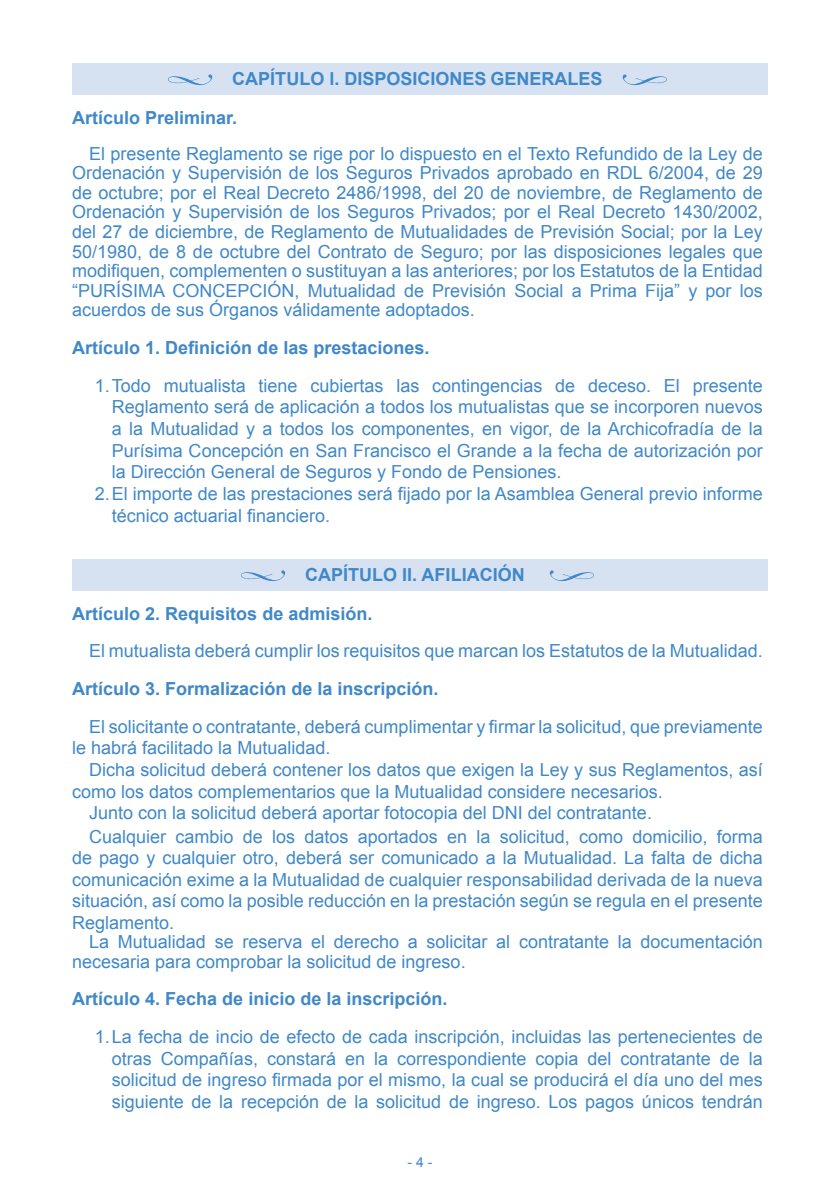
<style>
.page{position:relative;width:840px;height:1191px;background:#fff}
.page>*{position:absolute;margin:0;border:0;box-sizing:border-box;transform-origin:0 0}
.t1{font:18px/19.6px "Arial";color:#4088c8;text-align:justify}
.t2{font:700 18px/38.6px "Arial";color:#4088c8}
.t3{font:14px "Arial";color:#4088c8}
</style>
<div class="page">
<div style="left:72px;top:63px;width:695px;height:32px;background:#d6e2f2"></div>
<div style="left:72px;top:559px;width:695px;height:31px;background:#d6e2f2"></div>
<svg style="left:168px;top:74px;width:45px;height:12px"></svg>
<svg style="left:622px;top:74px;width:45px;height:12px"></svg>
<svg style="left:240px;top:570px;width:46px;height:11px"></svg>
<svg style="left:549px;top:570px;width:45px;height:11px"></svg>
<p class="t2" style="left:72px;top:60px;width:531px;text-indent:160px">CAPÍTULO l. DISPOSICIONES GENERALES<br>Artículo Preliminar.</p>
<p class="t1" style="left:72px;top:144px;width:691px;text-indent:17px">El presente Reglamento se rige por lo dispuesto en el Texto Refundido de la Ley de Ordenación y Supervisión de los Seguros Privados aprobado en RDL 6/2004, de 29 de octubre; por el Real Decreto 2486/1998, del 20 de noviembre, de Reglamento de Ordenación y Supervisión de los Seguros Privados; por el Real Decreto 1430/2002, del 27 de diciembre, de Reglamento de Mutualidades de Previsión Social; por la Ley 50/1980, de 8 de octubre del Contrato de Seguro; por las disposiciones legales que modifiquen, complementen o sustituyan a las anteriores; por los Estatutos de la Entidad “PURÍSIMA CONCEPCIÓN, Mutualidad de Previsión Social a Prima Fija” y por los acuerdos de sus Órganos válidamente adoptados.</p>
<p class="t2" style="left:72px;top:329px;width:359px">Artículo 1. Definición de las prestaciones.</p>
<p class="t1" style="left:95px;top:376px;width:669px">1.Todo mutualista tiene cubiertas las contingencias de deceso. El presente</p>
<p class="t1" style="left:112px;top:397px;width:652px">Reglamento será de aplicación a todos los mutualistas que se incorporen nuevos</p>
<p class="t1" style="left:112px;top:419px;width:652px">a la Mutualidad y a todos los componentes, en vigor, de la Archicofradía de la</p>
<p class="t1" style="left:112px;top:440px;width:652px">Purísima Concepción en San Francisco el Grande a la fecha de autorización por</p>
<p class="t1" style="left:112px;top:462px;width:451px">la Dirección General de Seguros y Fondo de Pensiones.</p>
<p class="t1" style="left:95px;top:484px;width:669px">2.El importe de las prestaciones será fijado por la Asamblea General previo informe</p>
<p class="t1" style="left:112px;top:505px;width:220px">técnico actuarial financiero.</p>
<p class="t2" style="left:72px;top:556px;width:454px;text-indent:233px">CAPÍTULO II. AFILIACIÓN<br>Artículo 2. Requisitos de admisión.</p>
<p class="t1" style="left:89px;top:641px;width:674px">El mutualista deberá cumplir los requisitos que marcan los Estatutos de la Mutualidad.</p>
<p class="t2" style="left:72px;top:670px;width:368px">Artículo 3. Formalización de la inscripción.</p>
<p class="t1" style="left:72px;top:716px;width:691px;line-height:21.6px;text-indent:17px">El solicitante o contratante, deberá cumplimentar y firmar la solicitud, que previamente le habrá facilitado la Mutualidad.</p>
<p class="t1" style="left:89px;top:760px;width:674px">Dicha solicitud deberá contener los datos que exigen la Ley y sus Reglamentos, así</p>
<p class="t1" style="left:72px;top:781px;width:592px">como los datos complementarios que la Mutualidad considere necesarios.</p>
<p class="t1" style="left:89px;top:803px;width:564px">Junto con la solicitud deberá aportar fotocopia del DNI del contratante.</p>
<p class="t1" style="left:72px;top:825px;width:692px;line-height:21.6px;text-indent:17px">Cualquier cambio de los datos aportados en la solicitud, como domicilio, forma de pago y cualquier otro, deberá ser comunicado a la Mutualidad. La falta de dicha comunicación exime a la Mutualidad de cualquier responsabilidad derivada de la nueva situación, así como la posible reducción en la prestación según se regula en el presente Reglamento.</p>
<p class="t1" style="left:72px;top:932px;width:691px;text-indent:17px">La Mutualidad se reserva el derecho a solicitar al contratante la documentación necesaria para comprobar la solicitud de ingreso.</p>
<p class="t2" style="left:72px;top:980px;width:377px">Artículo 4. Fecha de inicio de la inscripción.</p>
<p class="t1" style="left:112px;top:1026px;width:652px;line-height:21.6px;text-indent:-17px">1.La fecha de incio de efecto de cada inscripción, incluidas las pertenecientes de otras Compañías, constará en la correspondiente copia del contratante de la solicitud de ingreso firmada por el mismo, la cual se producirá el día uno del mes siguiente de la recepción de la solicitud de ingreso. Los pagos únicos tendrán</p>
<p class="t3" style="left:407px;top:1153px;width:26px">- 4 -</p>
</div>
